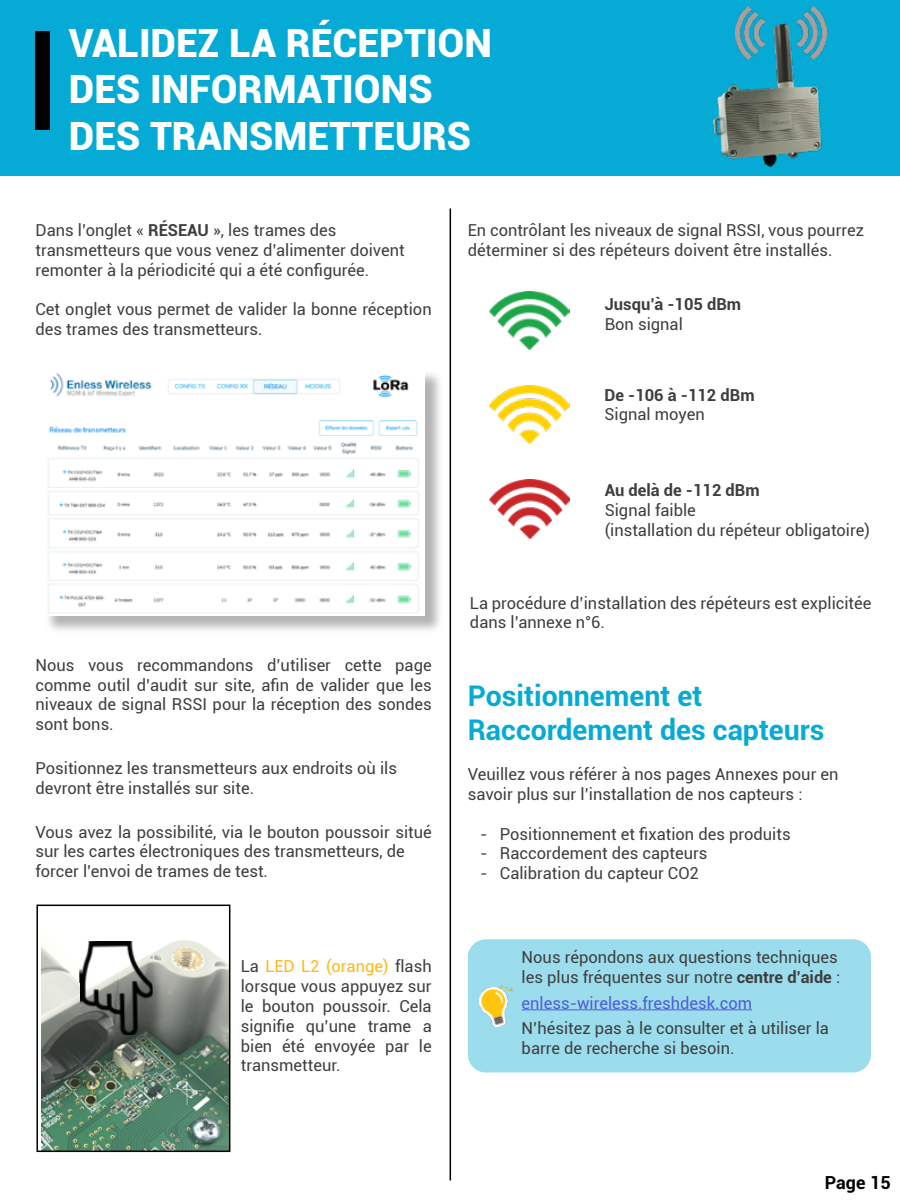
<style>
.page{position:relative;width:900px;height:1200px;background:#fff}
.page>*{position:absolute;margin:0;border:0;box-sizing:border-box;transform-origin:0 0}
.t1{font:900 39px/46.8px "Roboto";color:#fff}
.t2{font:700 28.5px/34.2px "Roboto";color:#05abd4}
.t3{font:700 18px "Roboto";color:#000}
.t4{font:16.5px/19.8px "Roboto";color:#3e3e3e}
.t5{font:700 16.5px "Roboto";color:#3e3e3e}
.t6{font:16.5px "Roboto";color:#4f5cd6}
.s1{font-weight:700}
.s2{color:#fdb913}
</style>
<div class="page">
<div style="left:0;top:0;width:900px;height:176px;background:#05abd4"></div>
<div style="left:36px;top:32px;width:14px;height:98px;background:#000"></div>
<hr style="left:450px;top:208px;width:1px;height:972px;background:#000">
<img style="left:713px;top:21px;width:109px;height:146px">
<img style="left:736px;top:6px;width:30px;height:53px">
<img style="left:797px;top:6px;width:30px;height:53px">
<div style="left:44px;top:370px;width:399px;height:264px;background:#000;opacity:.3"></div>
<img style="left:44px;top:370px;width:381px;height:245px">
<img style="left:41px;top:940px;width:186px;height:209px">
<div style="left:36px;top:905px;width:194px;height:247px;border:2px solid #000"></div>
<img style="left:490px;top:291px;width:80px;height:59px">
<img style="left:490px;top:385px;width:80px;height:58px">
<img style="left:490px;top:480px;width:80px;height:58px">
<img style="left:79px;top:940px;width:74px;height:96px">
<div style="left:468px;top:939px;width:403px;height:133px;background:#9bdded;border-radius:18px"></div>
<hr style="left:522px;top:1009px;width:230px;height:1px;background:#4f5cd6">
<img style="left:479px;top:985px;width:33px;height:41px">
<h1 class="t1" style="left:69px;top:18px;width:425px">VALIDEZ LA RÉCEPTION<br>DES INFORMATIONS<br>DES TRANSMETTEURS</h1>
<p class="t4" style="left:36px;top:220px;width:371px">Dans l’onglet « <span class="s1">RÉSEAU</span> », les trames des transmetteurs que vous venez d’alimenter doivent remonter à la périodicité qui a été configurée.</p>
<p class="t4" style="left:36px;top:299px;width:398px">Cet onglet vous permet de valider la bonne réception des trames des transmetteurs.</p>
<p class="t4" style="left:36px;top:654px;width:398px;text-align:justify">Nous vous recommandons d’utiliser cette page comme outil d’audit sur site, afin de valider que les niveaux de signal RSSI pour la réception des sondes sont bons.</p>
<p class="t4" style="left:36px;top:758px;width:363px">Positionnez les transmetteurs aux endroits où ils devront être installés sur site.</p>
<p class="t4" style="left:36px;top:821px;width:398px">Vous avez la possibilité, via le bouton poussoir situé sur les cartes électroniques des transmetteurs, de forcer l’envoi de trames de test.</p>
<p class="t4" style="left:241px;top:956px;width:192px;text-align:justify">La <span class="s2">LED L2 (orange)</span> flash lorsque vous appuyez sur le bouton poussoir. Cela signifie qu’une trame a bien été envoyée par le transmetteur.</p>
<p class="t4" style="left:468px;top:220px;width:398px">En contrôlant les niveaux de signal RSSI, vous pourrez déterminer si des répéteurs doivent être installés.</p>
<p class="t5" style="left:605px;top:293px;width:138px">Jusqu’à -105 dBm</p>
<p class="t4" style="left:605px;top:314px;width:80px">Bon signal</p>
<p class="t5" style="left:605px;top:383px;width:152px">De -106 à -112 dBm</p>
<p class="t4" style="left:605px;top:404px;width:102px">Signal moyen</p>
<p class="t5" style="left:605px;top:479px;width:156px">Au delà de -112 dBm</p>
<p class="t4" style="left:605px;top:499px;width:267px">Signal faible<br>(installation du répéteur obligatoire)</p>
<p class="t4" style="left:470px;top:592px;width:403px">La procédure d’installation des répéteurs est explicitée dans l’annexe n°6.</p>
<h2 class="t2" style="left:468px;top:677px;width:358px">Positionnement et<br>Raccordement des capteurs</h2>
<p class="t4" style="left:468px;top:764px;width:372px">Veuillez vous référer à nos pages Annexes pour en savoir plus sur l’installation de nos capteurs :</p>
<p class="t4" style="left:480px;top:823px;width:312px">- Positionnement et fixation des produits</p>
<p class="t4" style="left:480px;top:843px;width:229px">- Raccordement des capteurs</p>
<p class="t4" style="left:480px;top:863px;width:220px">- Calibration du capteur CO2</p>
<p class="t4" style="left:522px;top:947px;width:320px">Nous répondons aux questions techniques les plus fréquentes sur notre <span class="s1">centre d’aide</span> :</p>
<p class="t6" style="left:522px;top:991px;width:232px">enless-wireless.freshdesk.com</p>
<p class="t4" style="left:522px;top:1018px;width:309px">N’hésitez pas à le consulter et à utiliser la barre de recherche si besoin.</p>
<p class="t3" style="left:825px;top:1170px;width:67px">Page 15</p>
</div>
